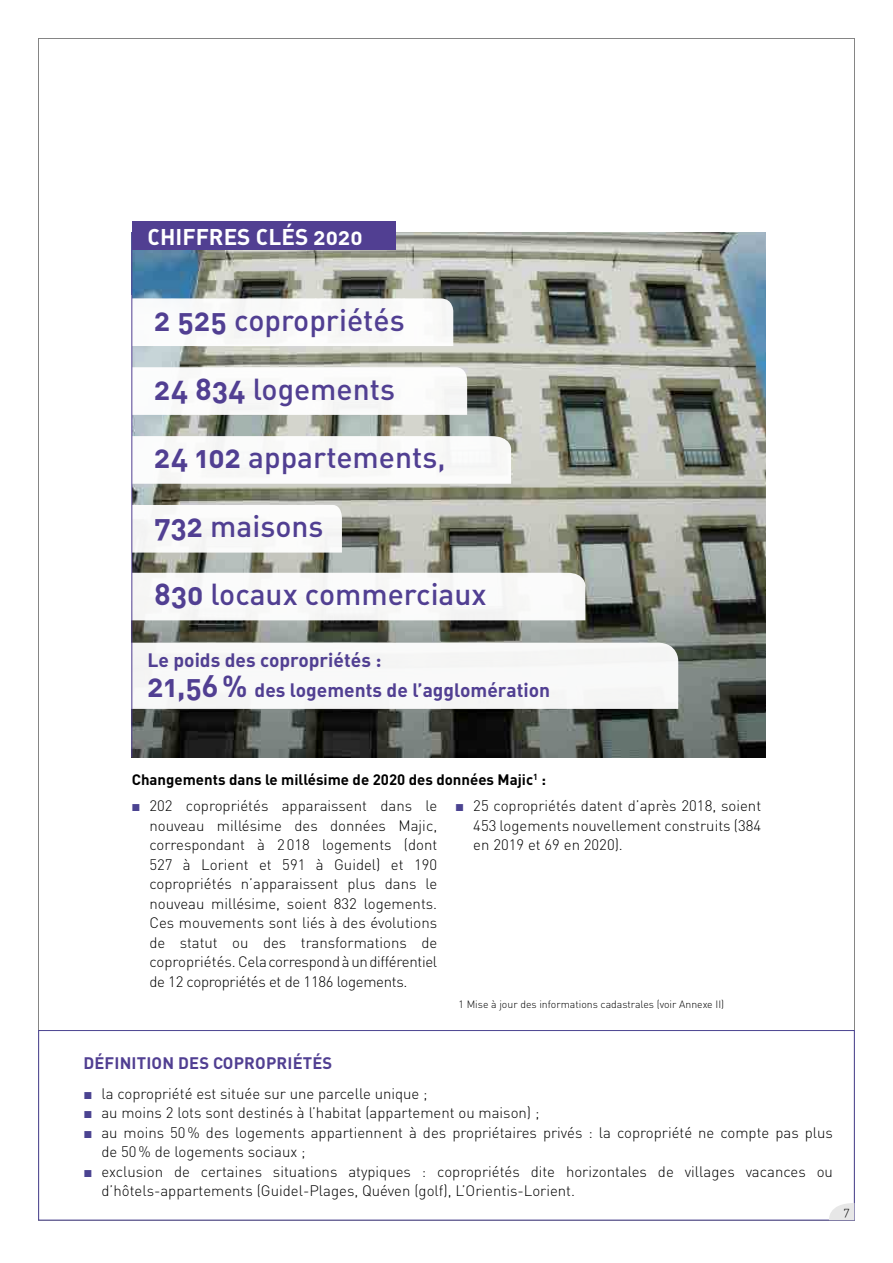
<style>
.page{position:relative;width:893px;height:1263px;background:#fff}
.page>*{position:absolute;margin:0;border:0;box-sizing:border-box;transform-origin:0 0}
.t1{font:30px "DIN Medium Alternate";color:#513f92}
.t2{font:22.5px "DIN Bold Alternate";color:#fff}
.t3{font:19.2px/30px "DIN Bold Alternate";color:#513f92}
.t4{font:700 16.5px "DIN Pro";letter-spacing:.01em;color:#513f92}
.t5{font:300 15px/19.5px "DIN Pro";color:#000;text-align:justify}
.t6{font:700 15px "DIN Pro";color:#000}
.t7{font:12px "DIN Light Alternate";color:#000}
.t8{font:300 10.5px "DIN Pro";color:#000}
.s1{font-family:"DIN Bold Alternate"}
.s2{font-size:30px}
.s3{font-family:"Arial";font-weight:400;color:#4b4391}
</style>
<div class="page">
<img style="left:132px;top:232px;width:633px;height:525px">
<svg style="left:132px;top:298px;width:321px;height:48px"></svg>
<svg style="left:132px;top:643px;width:546px;height:66px"></svg>
<svg style="left:132px;top:367px;width:335px;height:48px"></svg>
<svg style="left:132px;top:436px;width:379px;height:48px"></svg>
<svg style="left:132px;top:505px;width:210px;height:48px"></svg>
<svg style="left:132px;top:573px;width:453px;height:47px"></svg>
<hr style="left:131px;top:202px;width:1px;height:555px;background:#513f92">
<div style="left:104px;top:201px;width:710px;height:31px;background:#fff"></div>
<div style="left:132px;top:222px;width:263px;height:28px;background:#513f92"></div>
<div style="left:38px;top:1030px;width:817px;height:190px;background:#fff;border:1px solid #4b4391"></div>
<svg style="left:827px;top:1203px;width:27px;height:17px"></svg>
<h2 class="t2" style="left:147px;top:222px;width:217px">CHIFFRES CLÉS 2020</h2>
<h1 class="t1" style="left:154px;top:301px;width:252px"><span class="s1">2 525</span> copropriétés</h1>
<h1 class="t1" style="left:154px;top:370px;width:242px"><span class="s1">24 834</span> logements</h1>
<h1 class="t1" style="left:154px;top:438px;width:293px"><span class="s1">24 102</span> appartements,</h1>
<h1 class="t1" style="left:154px;top:507px;width:171px"><span class="s1">732</span> maisons</h1>
<h1 class="t1" style="left:154px;top:575px;width:334px"><span class="s1">830</span> locaux commerciaux</h1>
<p class="t3" style="left:147px;top:644px;width:404px">Le poids des copropriétés :<br><span class="s2">21,56%</span> des logements de l’agglomération</p>
<p class="t6" style="left:132px;top:769px;width:416px">Changements dans le millésime de 2020 des données Majic<sup>1</sup> :</p>
<p class="t5" style="left:149px;top:795px;width:289px;text-indent:-18px"><span class="s3">■</span> 202 copropriétés apparaissent dans le nouveau millésime des données Majic, correspondant à 2018 logements (dont 527 à Lorient et 591 à Guidel) et 190 copropriétés n’apparaissent plus dans le nouveau millésime, soient 832 logements.<br>Ces mouvements sont liés à des évolutions de statut ou des transformations de copropriétés. Cela correspond à un différentiel de 12 copropriétés et de 1186 logements.</p>
<p class="t5" style="left:473px;top:795px;width:289px;text-indent:-18px"><span class="s3">■</span> 25 copropriétés datent d’après 2018, soient 453 logements nouvellement construits (384 en 2019 et 69 en 2020).</p>
<p class="t8" style="left:459px;top:997px;width:267px">1 Mise à jour des informations cadastrales (voir Annexe II)</p>
<p class="t4" style="left:83px;top:1052px;width:250px">DÉFINITION DES COPROPRIÉTÉS</p>
<p class="t5" style="left:83px;top:1083px;width:346px"><span class="s3">■</span> la copropriété est située sur une parcelle unique ;</p>
<p class="t5" style="left:83px;top:1102px;width:458px"><span class="s3">■</span> au moins 2 lots sont destinés à l’habitat (appartement ou maison) ;</p>
<p class="t5" style="left:101px;top:1122px;width:733px;text-indent:-18px"><span class="s3">■</span> au moins 50% des logements appartiennent à des propriétaires privés : la copropriété ne compte pas plus de 50% de logements sociaux ;</p>
<p class="t5" style="left:101px;top:1161px;width:733px;text-indent:-18px"><span class="s3">■</span> exclusion de certaines situations atypiques : copropriétés dite horizontales de villages vacances ou d’hôtels-appartements (Guidel-Plages, Quéven (golf), L’Orientis-Lorient.</p>
<p class="t7" style="left:844px;top:1204px;width:7px">7</p>
</div>
